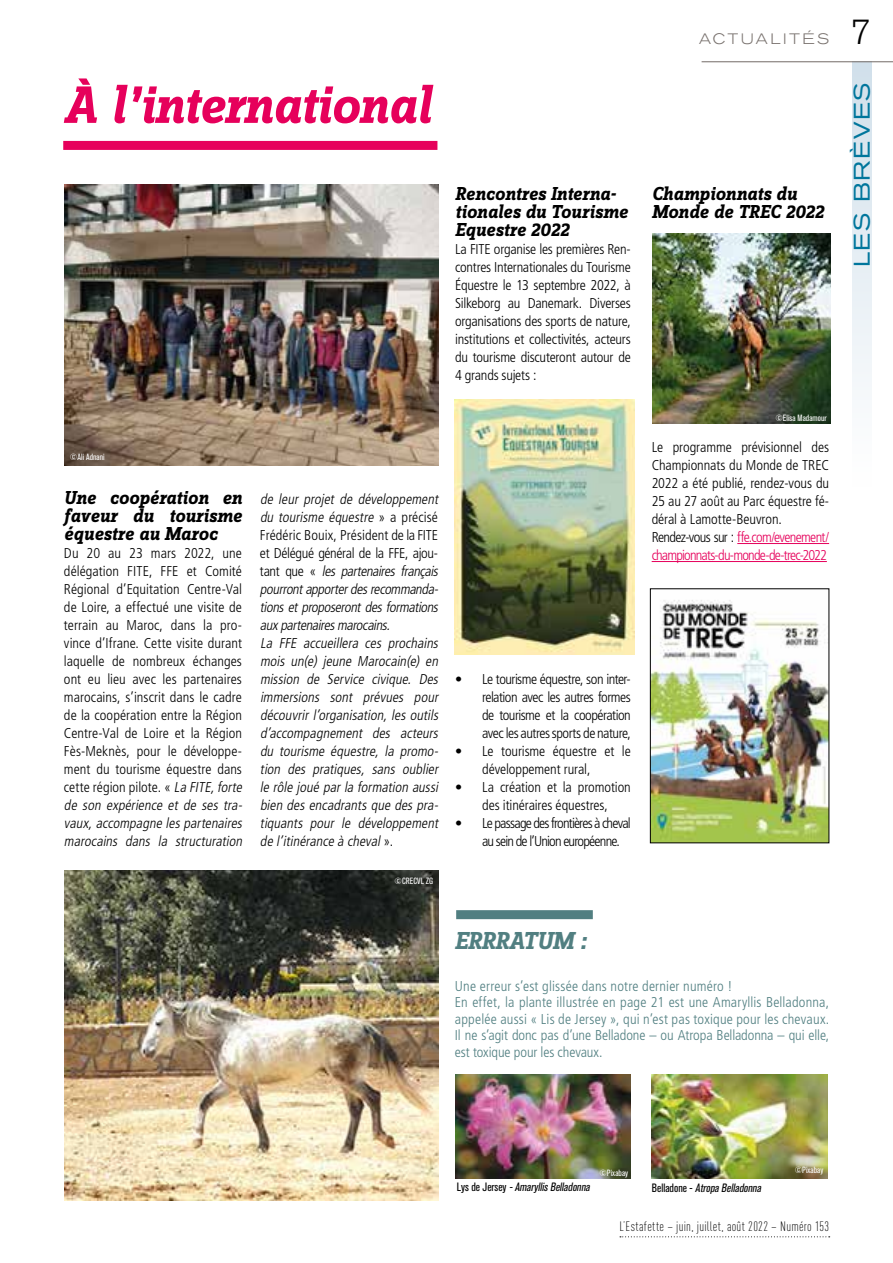
<style>
.page{position:relative;width:893px;height:1263px;background:#fff}
.page>*{position:absolute;margin:0;border:0;box-sizing:border-box;transform-origin:0 0}
.t1{font:italic 700 54.6px "Zine Slab Dis";letter-spacing:-.01em;color:#e6005b}
.t2{font:300 34.5px "Akzidenz Grotesk BQ";color:#000}
.t3{font:italic 700 25.5px "Zine Slab Dis";color:#517f81}
.t4{font:expanded 22.5px "Akzidenz Grotesk BQ";letter-spacing:.065em;color:#00769c}
.t5{font:italic 700 19.5px/18px "Zine Slab Dis";letter-spacing:.005em;color:#000}
.t6{font:300 expanded 15px "Akzidenz Grotesk BQ";letter-spacing:.17em;color:#79726e}
.t7{font:300 condensed 14.25px/18px "Frutiger LT Std";letter-spacing:-.005em;color:#000}
.t8{font:italic 300 condensed 14.25px/18px "Frutiger LT Std";color:#000}
.t9{font:300 condensed 14.25px/16.5px "Frutiger LT Std";letter-spacing:.01em;color:#517f81}
.t10{font:300 condensed 14.25px/18px "Frutiger LT Std";letter-spacing:-.055em;color:#000}
.t11{font:300 13.5px "DIN Cond";letter-spacing:.025em;color:#000}
.t12{font:italic condensed 12px "Akzidenz Grotesk BQ";color:#000}
.t13{font:condensed 9px "Akzidenz Grotesk BQ";letter-spacing:.005em;color:#fff}
.s1{font-style:italic}
.s2{font-style:normal}
.s3{color:#e6005b}
</style>
<div class="page">
<div style="left:852px;top:62px;width:19px;height:425px;background:linear-gradient(to bottom,#d1e0eb,#fff)"></div>
<hr style="left:702px;top:61px;width:191px;height:1px;background:#79726e">
<svg style="left:620px;top:1236px;width:210px;height:1px"></svg>
<div style="left:63px;top:141px;width:374px;height:9px;background:#e6005b"></div>
<img style="left:652px;top:600px;width:175px;height:241px">
<img style="left:64px;top:871px;width:374px;height:329px">
<img style="left:64px;top:185px;width:374px;height:281px">
<div style="left:456px;top:910px;width:137px;height:9px;background:#517f81"></div>
<hr style="left:737px;top:543px;width:92px;height:1px;background:#e6005b">
<hr style="left:652px;top:561px;width:175px;height:1px;background:#e6005b">
<img style="left:455px;top:1075px;width:176px;height:103px">
<img style="left:652px;top:1075px;width:175px;height:103px">
<img style="left:455px;top:400px;width:179px;height:254px">
<img style="left:652px;top:234px;width:178px;height:189px">
<h1 class="t1" style="left:63px;top:77px;width:369px">À l’international</h1>
<h3 class="t5" style="left:455px;top:185px;width:174px">Rencontres Interna&shy;tionales du Tourisme<br>Equestre 2022</h3>
<p class="t7" style="left:455px;top:240px;width:177px;text-align:justify">La FITE organise les premières Ren&shy;contres Internationales du Tourisme Équestre le 13 septembre 2022, à Silkeborg au Danemark. Diverses organisations des sports de nature, institutions et collectivités, acteurs du tourisme discuteront autour de 4 grands sujets :</p>
<p class="t13" style="left:70px;top:452px;width:36px">©Ali Adnani</p>
<h3 class="t5" style="left:64px;top:489px;width:179px;text-align:justify">Une coopération en faveur du tourisme équestre au Maroc</h3>
<p class="t7" style="left:64px;top:544px;width:182px">Du 20 au 23 mars 2022, une délégation FITE, FFE et Comité<br>Régional d’Equitation Centre-Val de Loire, a effectué une visite de terrain au Maroc, dans la pro&shy;vince d’Ifrane. Cette visite durant laquelle de nombreux échanges ont eu lieu avec les partenaires marocains, s’inscrit dans le cadre de la coopération entre la Région<br>Centre-Val de Loire et la Région<br>Fès-Meknès, pour le développe&shy;ment du tourisme équestre dans cette région pilote. « <span class="s1">La FITE,forte de son expérience et de ses tra&shy;vaux, accompagne les partenaires marocains dans la structuration</span></p>
<p class="t8" style="left:260px;top:490px;width:182px">de leur projet de développement du tourisme équestre <span class="s2">» a p r é c i s é<br>Frédéric Bouix, Président de la FITE et Délégué général de la FFE, ajou&shy;t a n t q u e «</span> les partenaires français pourrontapporterdesrecommanda&shy;tions et proposeront des formations auxpartenairesmarocains.<br>La FFE accueillera ces prochains mois un(e) jeune Marocain(e) en mission de Service civique. Des immersions sont prévues pour découvrir l’organisation, les outils d’accompagnement des acteurs du tourisme équestre, la promo&shy;tion des pratiques, sans oublier le rôle joué par la formation aussi bien des encadrants que des pra&shy;tiquants pour le développement de l’itinérance à cheval<span class="s2">» .</span></p>
<p class="t13" style="left:395px;top:876px;width:40px">©CRECVL ZG</p>
<p class="t7" style="left:482px;top:670px;width:150px;text-align:justify;text-indent:-27px">• Le tourisme équestre, son inter&shy;relation avec les autres formes de tourisme et la coopération avec les autres sports de nature,</p>
<p class="t7" style="left:482px;top:742px;width:150px;text-indent:-27px">• Le tourisme équestre et le développement rural,</p>
<p class="t7" style="left:455px;top:778px;width:177px;text-align:center">• La création et la promotion des itinéraires équestres,</p>
<p class="t10" style="left:482px;top:814px;width:150px;text-indent:-27px">• Le passage des frontières à cheval au sein de l’Union européenne.</p>
<p class="t6" style="left:699px;top:30px;width:132px">ACTUALITÉS</p>
<h2 class="t2" style="left:851px;top:12px;width:22px">7</h2>
<h3 class="t5" style="left:652px;top:186px;width:174px">Championnats du<br>Monde de TREC 2022</h3>
<h3 class="t4" style="left:849px;top:267px;width:185px;rotate:-90deg">LES BRÈVES</h3>
<p class="t13" style="left:775px;top:412px;width:53px">©Elisa Madamour</p>
<p class="t7" style="left:652px;top:438px;width:179px">Le programme prévisionnel des<br>Championnats du Monde de TREC<br>2022 a été publié, rendez-vous du<br>25 au 27 août au Parc équestre fé&shy;déral à Lamotte-Beuvron.<br>Rendez-vous sur : <span class="s3">ffe.com/evenement/ championnats-du-monde-de-trec-2022</span></p>
<h3 class="t3" style="left:455px;top:927px;width:133px">ERRRATUM :</h3>
<p class="t9" style="left:455px;top:978px;width:376px">Une erreur s’est glissée dans notre dernier numéro !<br>En effet, la plante illustrée en page 21 est une Amaryllis Belladonna, appelée aussi « Lis de Jersey », qui n’est pas toxique pour les chevaux.<br>Il ne s’agit donc pas d’une Belladone – ou Atropa Belladonna – qui elle, est toxique pour les chevaux.</p>
<p class="t13" style="left:599px;top:1167px;width:30px">©Pixabay</p>
<p class="t13" style="left:795px;top:1165px;width:30px">©Pixabay</p>
<p class="t12" style="left:457px;top:1180px;width:137px"><span class="s2">L y s d e J e r s e y</span> -AmaryllisBelladonna</p>
<p class="t12" style="left:652px;top:1181px;width:113px"><span class="s2">B e l l a d o n e -</span> AtropaBelladonna</p>
<p class="t11" style="left:619px;top:1218px;width:211px">L’Estafette – juin, juillet, août 2022 – Numéro 153</p>
</div>
